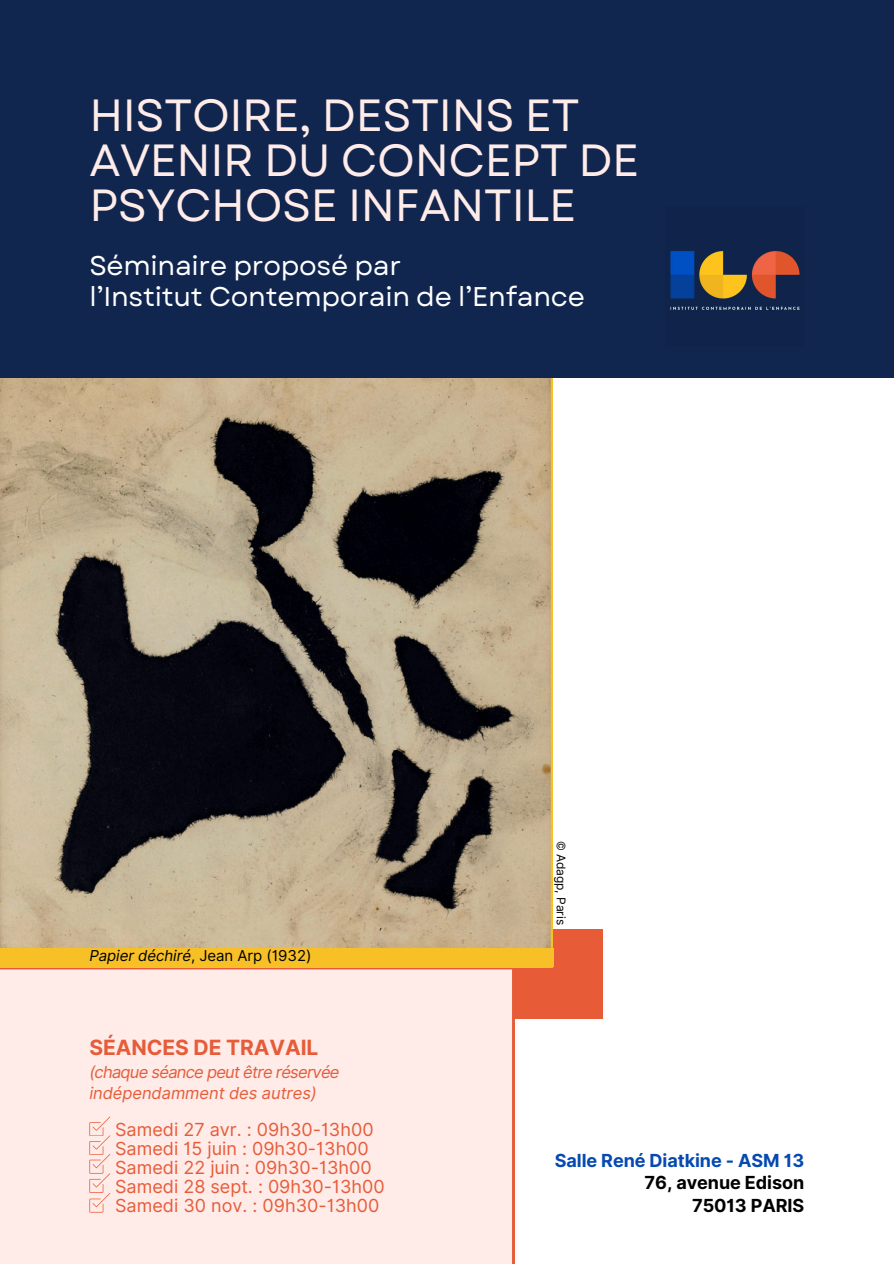
<style>
.page{position:relative;width:894px;height:1264px;background:#fff}
.page>*{position:absolute;margin:0;border:0;box-sizing:border-box;transform-origin:0 0}
.t1{font:45px/45px "Garet";letter-spacing:-.01em;color:#ffebe8}
.t2{font:27px/31.5px "Garet";letter-spacing:-.01em;color:#fff}
.t3{font:700 21px "Inter";letter-spacing:-.005em;color:#e65c39}
.t4{font:18px/19.2px "Inter";color:#e65c39}
.t5{font:700 18px/22.5px "Inter";letter-spacing:-.005em;color:#000;text-align:right}
.t6{font:italic 16.5px/21.3px "Inter";letter-spacing:-.045em;color:#e65c39}
.t7{font:15px "Inter";letter-spacing:-.005em;color:#000}
.t8{font:12px "Inter";letter-spacing:-.005em;color:#000}
.s1{font-style:italic}
.s2{color:#0649b0}
</style>
<div class="page">
<div style="left:0;top:967px;width:514px;height:296px;background:#ffebe8"></div>
<div style="left:513px;top:929px;width:89px;height:90px;background:#e75c36"></div>
<svg style="left:0;top:377px;width:552px;height:571px;background:#8b7f6c"></svg>
<div style="left:0;top:0;width:893px;height:377px;background:#11264e"></div>
<img style="left:670px;top:251px;width:130px;height:59px">
<div style="left:0;top:948px;width:552px;height:19px;background:#f7c027"></div>
<svg style="left:89px;top:1116px;width:21px;height:95px;background:#fbd9d2"></svg>
<p class="t1" style="left:89px;top:93px;width:551px">HISTOIRE, DESTINS ET<br>AVENIR DU CONCEPT DE<br>PSYCHOSE INFANTILE</p>
<p class="t2" style="left:89px;top:250px;width:497px">Séminaire proposé par<br>l’Institut Contemporain de l’Enfance</p>
<h4 class="t7" style="left:89px;top:947px;width:223px"><span class="s1">Papier déchiré</span>, Jean Arp (1932)</h4>
<h4 class="t3" style="left:89px;top:1035px;width:230px">SÉANCES DE TRAVAIL</h4>
<h4 class="t6" style="left:89px;top:1061px;width:252px">(chaque séance peut être réservée indépendamment des autres)</h4>
<h2 class="t4" style="left:115px;top:1119px;width:271px">Samedi 27 avr. : 09h30-13h00<br>Samedi 15 juin : 09h30-13h00<br>Samedi 22 juin : 09h30-13h00<br>Samedi 28 sept. : 09h30-13h00<br>Samedi 30 nov. : 09h30-13h00</h2>
<p class="t8" style="left:568px;top:840px;width:86px;rotate:90deg">© Adagp, Paris</p>
<p class="t5" style="left:554px;top:1149px;width:251px"><span class="s2">Salle René Diatkine - ASM 13<br></span>76, avenue Edison<br>75013 PARIS</p>
</div>
